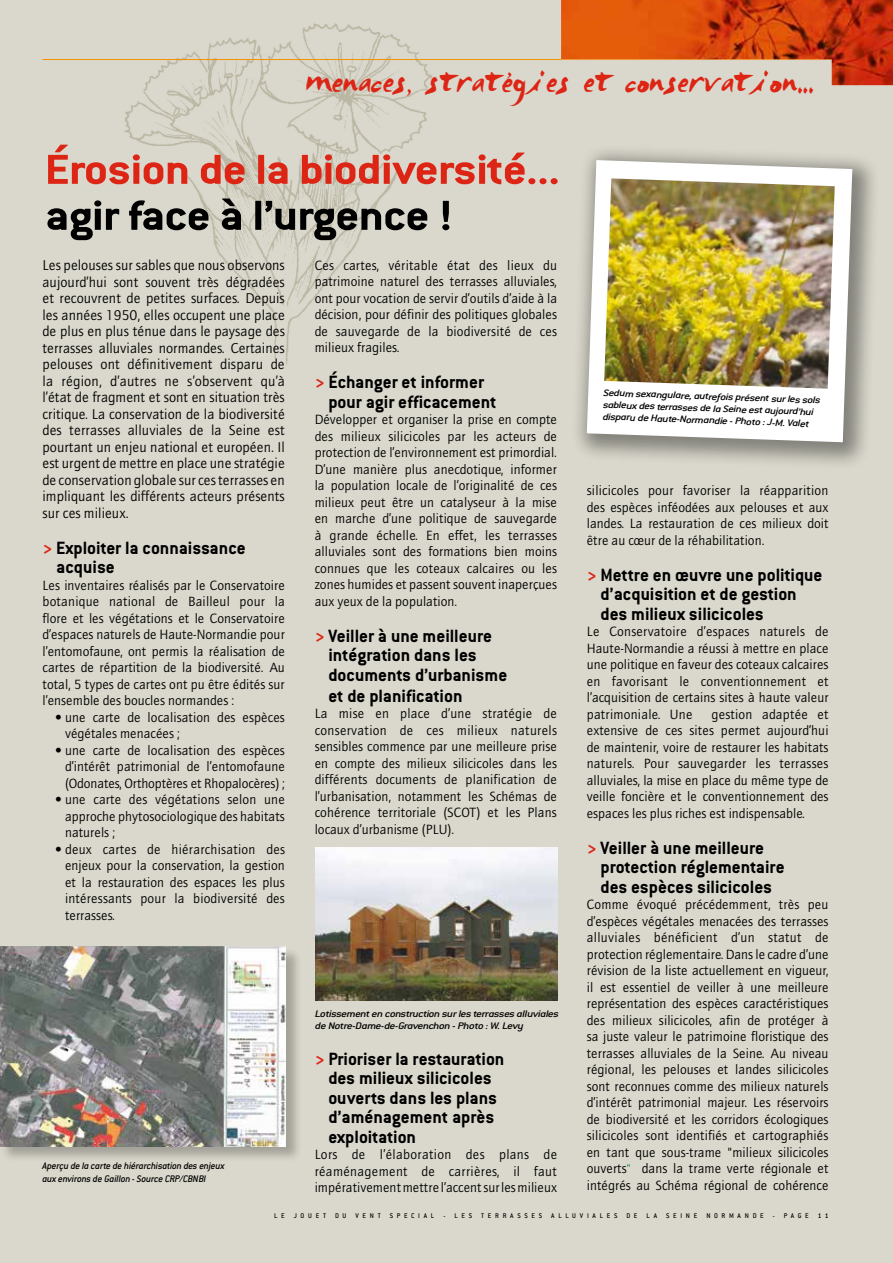
<style>
.page{position:relative;width:893px;height:1263px;background:#dad8cc}
.page>*{position:absolute;margin:0;border:0;box-sizing:border-box;transform-origin:0 0}
.t1{font:700 46.05px "Conduit ITC";letter-spacing:-.02em;color:#dd2515;scale:1.15 1}
.t2{font:700 46.05px "Conduit ITC";letter-spacing:-.02em;color:#000;scale:1.15 1}
.t3{font:26.55px "Chinoise";letter-spacing:-.03em;color:#dd2515}
.t4{font:700 19.5px/19.5px "Conduit ITC";color:#000}
.t5{font:14.25px/16.5px "AT Quay Sans";color:#000;text-align:justify}
.t6{font:13.5px/16.5px "AT Quay Sans";color:#000;text-align:justify}
.t7{font:italic 500 10.5px/12px "Conduit ITC";letter-spacing:-.025em;color:#000;scale:1.2 1}
.t8{font:italic 500 10.5px/12.6px "Conduit ITC";letter-spacing:-.025em;color:#000}
.t9{font:italic 500 10.35px/11.9px "Conduit ITC";color:#000;scale:1.2 1}
.t10{font:500 7.5px "Conduit ITC";letter-spacing:.5em;color:#000}
.s1{color:#dd2515}
.s2{font-family:"Conduit ITC";font-weight:300;color:#00763c}
</style>
<div class="page">
<img style="left:108px;top:0;width:341px;height:379px">
<hr style="left:43px;top:59px;width:789px;height:1px;background:#f39200">
<img style="left:561px;top:0;width:332px;height:85px">
<div style="left:571px;top:144px;width:310px;height:327px;background:#000;opacity:.4"></div>
<svg style="left:587px;top:160px;width:265px;height:282px"></svg>
<img style="left:604px;top:178px;width:231px;height:211px">
<div style="left:0;top:947px;width:303px;height:216px;background:#000;opacity:.25"></div>
<img style="left:0;top:947px;width:286px;height:199px">
<img style="left:315px;top:848px;width:242px;height:153px">
<h2 class="t3" style="left:306px;top:67px;width:511px">menaces, stratégies et conservation...</h2>
<h1 class="t1" style="left:45px;top:142px;width:450px">Érosion de la biodiversité...</h1>
<h1 class="t2" style="left:45px;top:188px;width:356px">agir face à l’urgence !</h1>
<p class="t5" style="left:43px;top:257px;width:244px">Les pelouses sur sables que nous observons aujourd’hui sont souvent très dégradées et recouvrent de petites surfaces. Depuis les années 1950, elles occupent une place de plus en plus ténue dans le paysage des terrasses alluviales normandes. Certaines pelouses ont définitivement disparu de la région, d’autres ne s’observent qu’à l’état de fragment et sont en situation très critique. La conservation de la biodiversité des terrasses alluviales de la Seine est pourtant un enjeu national et européen. Il est urgent de mettre en place une stratégie de conservation globale sur ces terrasses en impliquant les différents acteurs présents sur ces milieux.</p>
<h3 class="t4" style="left:56px;top:538px;width:191px;text-indent:-14px"><span class="s1">&gt;</span> Exploiter la connaissance acquise</h3>
<p class="t6" style="left:43px;top:577px;width:244px">Les inventaires réalisés par le Conservatoire botanique national de Bailleul pour la flore et les végétations et le Conservatoire d’espaces naturels de Haute-Normandie pour l’entomofaune, ont permis la réalisation de cartes de répartition de la biodiversité. Au total, 5 types de cartes ont pu être édités sur l’ensemble des boucles normandes :</p>
<p class="t6" style="left:65px;top:709px;width:221px;text-indent:-10px">• une carte de localisation des espèces végétales menacées ;</p>
<p class="t6" style="left:65px;top:742px;width:221px;text-indent:-10px">• une carte de localisation des espèces d’intérêt patrimonial de l’entomofaune (Odonates, Orthoptères et Rhopalocères) ;</p>
<p class="t6" style="left:65px;top:791px;width:221px;text-indent:-10px">• une carte des végétations selon une approche phytosociologique des habitats naturels ;</p>
<p class="t6" style="left:65px;top:841px;width:221px;text-indent:-10px">• deux cartes de hiérarchisation des enjeux pour la conservation, la gestion et la restauration des espaces les plus intéressants pour la biodiversité des terrasses.</p>
<p class="t6" style="left:315px;top:257px;width:244px">Ces cartes, véritable état des lieux du patrimoine naturel des terrasses alluviales, ont pour vocation de servir d’outils d’aide à la décision, pour définir des politiques globales de sauvegarde de la biodiversité de ces milieux fragiles.</p>
<h3 class="t4" style="left:328px;top:372px;width:170px;text-indent:-14px"><span class="s1">&gt;</span> Échanger et informer pour agir efficacement</h3>
<p class="t6" style="left:315px;top:411px;width:244px">Développer et organiser la prise en compte des milieux silicicoles par les acteurs de protection de l’environnement est primordial.<br>D’une manière plus anecdotique, informer la population locale de l’originalité de ces milieux peut être un catalyseur à la mise en marche d’une politique de sauvegarde à grande échelle. En effet, les terrasses alluviales sont des formations bien moins connues que les coteaux calcaires ou les zones humides et passent souvent inaperçues aux yeux de la population.</p>
<h3 class="t4" style="left:328px;top:625px;width:180px;line-height:20px;text-indent:-14px"><span class="s1">&gt;</span> Veiller à une meilleure intégration dans les documents d’urbanisme et de planification</h3>
<p class="t6" style="left:315px;top:705px;width:244px">La mise en place d’une stratégie de conservation de ces milieux naturels sensibles commence par une meilleure prise en compte des milieux silicicoles dans les différents documents de planification de l’urbanisation, notamment les Schémas de cohérence territoriale (SCOT) et les Plans locaux d’urbanisme (PLU).</p>
<p class="t9" style="left:604px;top:387px;width:182px;rotate:2deg">Sedum sexangulare, autrefois présent sur les sols sableux des terrasses de la Seine est aujourd’hui disparu de Haute-Normandie - Photo : J-M. Valet</p>
<p class="t6" style="left:587px;top:482px;width:243px">silicicoles pour favoriser la réapparition des espèces inféodées aux pelouses et aux landes. La restauration de ces milieux doit être au cœur de la réhabilitation.</p>
<h3 class="t4" style="left:600px;top:564px;width:223px;text-indent:-14px"><span class="s1">&gt;</span> Mettre en œuvre une politique d’acquisition et de gestion des milieux silicicoles</h3>
<p class="t6" style="left:587px;top:623px;width:243px">Le Conservatoire d’espaces naturels de Haute-Normandie a réussi à mettre en place une politique en faveur des coteaux calcaires en favorisant le conventionnement et l’acquisition de certains sites à haute valeur patrimoniale. Une</p>
<p class="t6" style="left:587px;top:706px;width:243px;text-indent:125px">gestion adaptée et extensive de ces sites permet aujourd’hui de maintenir, voire de restaurer les habitats naturels. Pour sauvegarder les terrasses alluviales, la mise en place du même type de veille foncière et le conventionnement des espaces les plus riches est indispensable.</p>
<h3 class="t4" style="left:600px;top:837px;width:186px;text-indent:-14px"><span class="s1">&gt;</span> Veiller à une meilleure protection réglementaire des espèces silicicoles</h3>
<p class="t6" style="left:587px;top:896px;width:243px">Comme évoqué précédemment, très peu d’espèces végétales menacées des terrasses alluviales bénéficient d’un statut de protection réglementaire. Dans le cadre d’une révision de la liste actuellement en vigueur, il est essentiel de veiller à une meilleure représentation des espèces caractéristiques des milieux silicicoles, afin de protéger à sa juste valeur le patrimoine floristique des terrasses alluviales de la Seine. Au niveau régional, les pelouses et landes silicicoles sont reconnues comme des milieux naturels d’intérêt patrimonial majeur. Les réservoirs de biodiversité et les corridors écologiques silicicoles sont identifiés et cartographiés en tant que sous-trame "milieux silicicoles ouverts<span class="s2">"</span> dans la trame verte régionale et intégrés au Schéma régional de cohérence</p>
<p class="t7" style="left:315px;top:1007px;width:205px">Lotissement en construction sur les terrasses alluviales de Notre-Dame-de-Gravenchon - Photo : W. Levy</p>
<h3 class="t4" style="left:328px;top:1049px;width:178px;text-indent:-14px"><span class="s1">&gt;</span> Prioriser la restauration des milieux silicicoles ouverts dans les plans d’aménagement après exploitation</h3>
<p class="t6" style="left:315px;top:1146px;width:244px">Lors de l’élaboration des plans de réaménagement de carrières, il faut impérativement mettre l’accent sur les milieux</p>
<p class="t8" style="left:43px;top:1159px;width:184px">Aperçu de la carte de hiérarchisation des enjeux aux environs de Gaillon - Source CRP/CBNBl</p>
<p class="t10" style="left:274px;top:1211px;width:556px">LE JOUET DU VENT SPECIAL - LES TERRASSES ALLUVIALES DE LA SEINE NORMANDE - PAGE 11</p>
</div>
